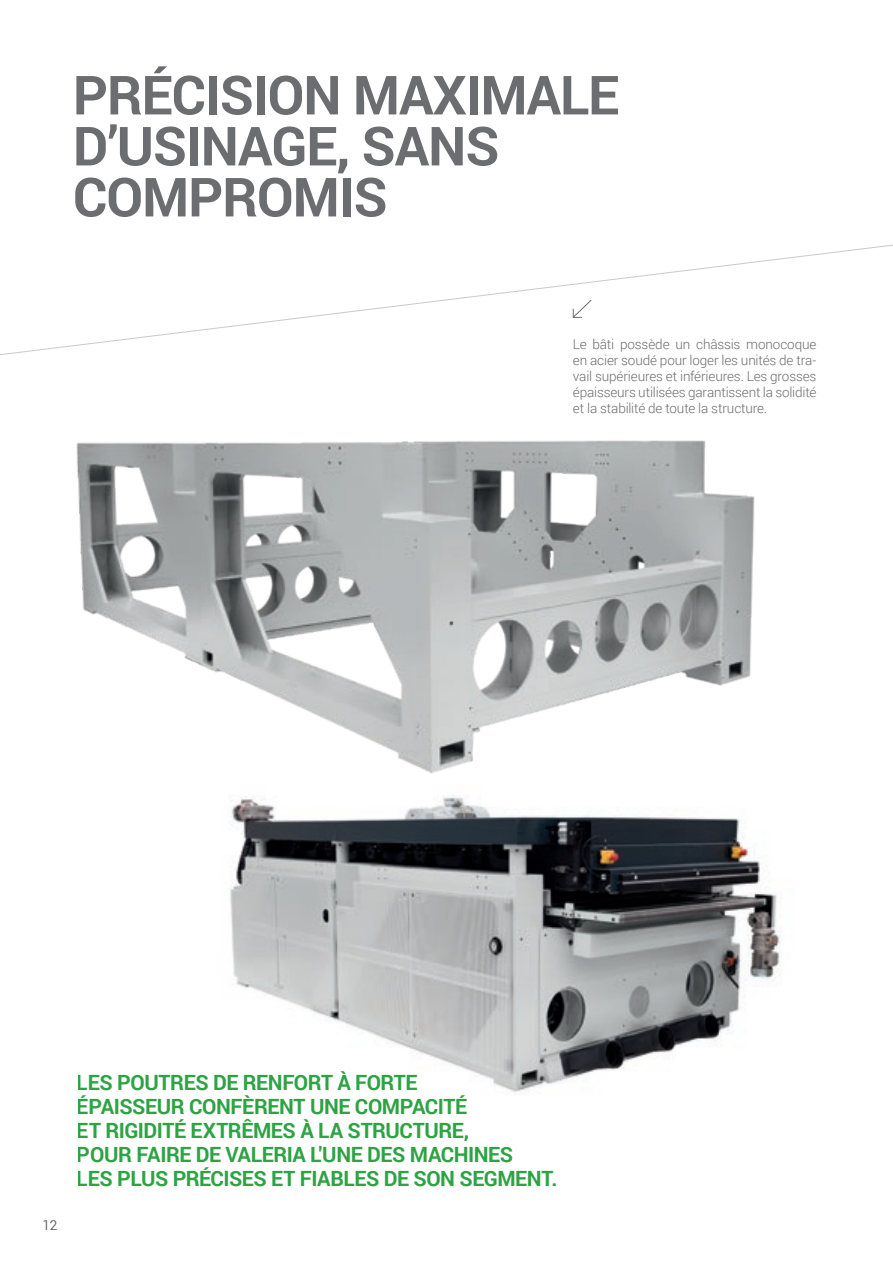
<style>
.page{position:relative;width:893px;height:1263px;background:#fff}
.page>*{position:absolute;margin:0;border:0;box-sizing:border-box;transform-origin:0 0}
._1_TITOLO_GRIGIO{font:700 54px/51px "Roboto";letter-spacing:-.02em;color:#6c6d70}
.t1{font:700 21px/24px "Roboto";letter-spacing:-.02em;color:#2da343}
.t2{font:300 13.5px/16.2px "Roboto";letter-spacing:-.01em;color:#6c6d70;text-align:justify}
</style>
<div class="page">
<svg style="left:0;top:244px;width:893px;height:111px"></svg>
<img style="left:76px;top:440px;width:679px;height:334px">
<img style="left:230px;top:795px;width:552px;height:298px">
<svg style="left:572px;top:299px;width:20px;height:19px"></svg>
<p class="_1_TITOLO_GRIGIO" style="left:73px;top:68px;width:548px">PRÉCISION MAXIMALE<br>D’USINAGE, SANS<br>COMPROMIS</p>
<p class="t2" style="left:573px;top:335px;width:245px">Le bâti possède un châssis monocoque en acier soudé pour loger les unités de tra&shy;vail supérieures et inférieures. Les grosses épaisseurs utilisées garantissent la solidité et la stabilité de toute la structure.</p>
<p class="t2" style="left:42px;top:1216px;width:16px">12</p>
<h2 class="t1" style="left:77px;top:1070px;width:482px">LES POUTRES DE RENFORT À FORTE<br>ÉPAISSEUR CONFÈRENT UNE COMPACITÉ<br>ET RIGIDITÉ EXTRÊMES À LA STRUCTURE,<br>POUR FAIRE DE VALERIA L'UNE DES MACHINES<br>LES PLUS PRÉCISES ET FIABLES DE SON SEGMENT.</h2>
</div>
